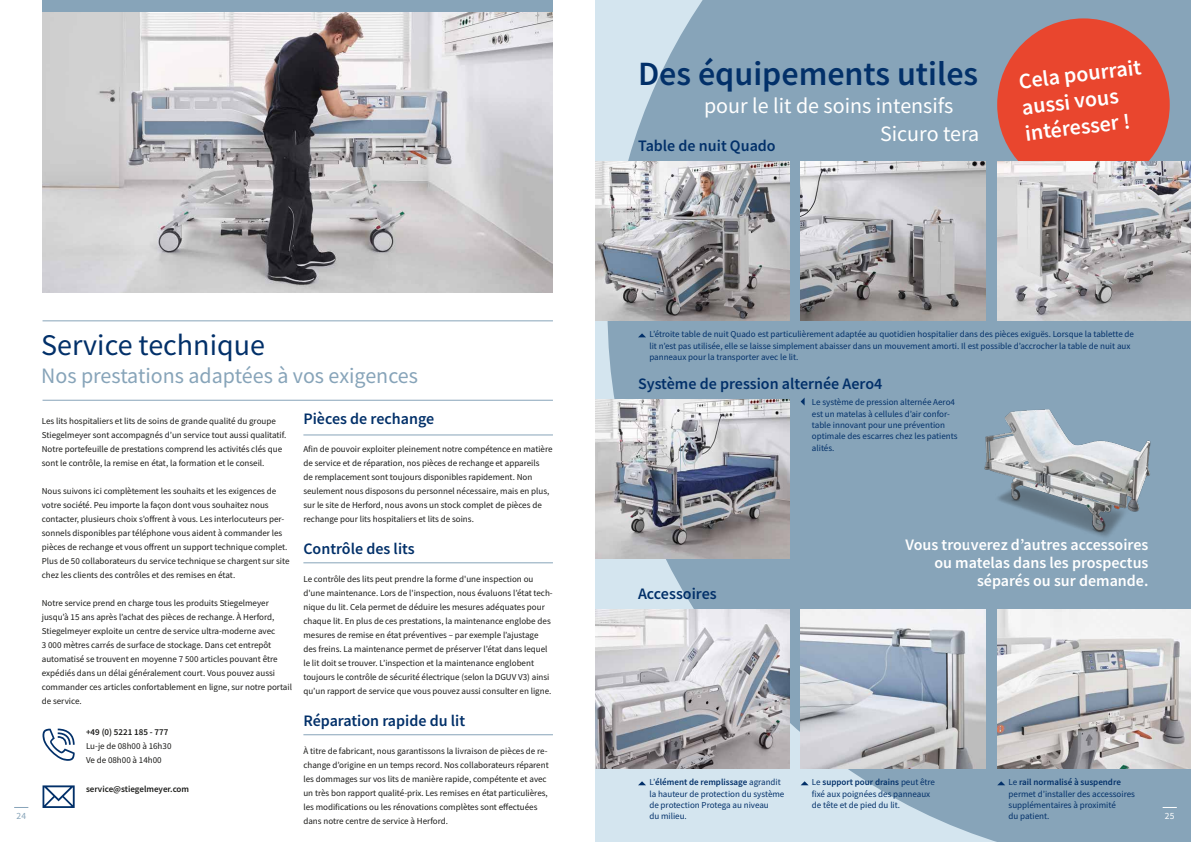
<style>
.page{position:relative;width:1191px;height:842px;background:#fff}
.page>*{position:absolute;margin:0;border:0;box-sizing:border-box;transform-origin:0 0}
.t1{font:600 34px "Source Sans Pro";color:#023069}
.t2{font:30px "Source Sans Pro";color:#023069}
.t3{font:22px "Source Sans Pro";color:#87a4b9}
.t4{font:22px/28px "Source Sans Pro";color:#fff}
.t5{font:600 22px/26px "Source Sans Pro";color:#fff}
.t6{font:600 16px "Source Sans Pro";color:#023069}
.t7{font:600 16px/18px "Source Sans Pro";color:#fff;text-align:right}
.t8{font:9.5px "Source Sans Pro";color:#87a4b9}
.t9{font:9.5px "Source Sans Pro";color:#fff}
.t10{font:9px/14px "Source Sans Pro";color:#1a1a18}
.t11{font:9px/11.3px "Source Sans Pro";color:#023069}
.t12{font:600 9px "Source Sans Pro";color:#1a1a18}
.s1{font-weight:600}
</style>
<div class="page">
<svg style="left:14px;top:807px;width:14px;height:1px"></svg>
<svg style="left:607px;top:0;width:584px;height:842px;background:#93adc1"></svg>
<img style="left:43px;top:11px;width:510px;height:281px">
<div style="left:43px;top:0;width:510px;height:11px;background:#87a4b9"></div>
<svg style="left:1162px;top:807px;width:14px;height:1px"></svg>
<hr style="left:43px;top:320px;width:510px;height:1px;background:#87a4b9">
<hr style="left:43px;top:400px;width:510px;height:1px;background:#87a4b9">
<hr style="left:303px;top:434px;width:250px;height:1px;background:#87a4b9">
<hr style="left:303px;top:562px;width:250px;height:1px;background:#87a4b9">
<hr style="left:303px;top:734px;width:250px;height:1px;background:#87a4b9">
<svg style="left:43px;top:785px;width:32px;height:23px"></svg>
<svg style="left:43px;top:728px;width:32px;height:33px"></svg>
<svg style="left:800px;top:398px;width:4px;height:8px"></svg>
<img style="left:595px;top:400px;width:194px;height:158px">
<img style="left:595px;top:162px;width:194px;height:158px">
<img style="left:800px;top:162px;width:186px;height:158px">
<svg style="left:638px;top:781px;width:8px;height:4px"></svg>
<svg style="left:800px;top:781px;width:8px;height:4px"></svg>
<svg style="left:997px;top:781px;width:8px;height:4px"></svg>
<img style="left:595px;top:609px;width:194px;height:159px">
<img style="left:800px;top:609px;width:186px;height:159px">
<img style="left:997px;top:609px;width:194px;height:159px">
<svg style="left:638px;top:333px;width:8px;height:4px"></svg>
<div style="left:997px;top:18px;width:172px;height:173px;background:#e9462e;border-radius:50%"></div>
<div style="left:969px;top:398px;width:199px;height:149px;background:#87a4b9"></div>
<img style="left:969px;top:398px;width:187px;height:140px">
<img style="left:997px;top:162px;width:194px;height:158px">
<h1 class="t1" style="left:638px;top:52px;width:342px">Des équipements utiles</h1>
<h3 class="t4" style="left:880px;top:92px;width:101px;text-indent:-176px">pour le lit de soins intensifs<br>Sicuro tera</h3>
<h3 class="t6" style="left:638px;top:135px;width:139px">Table de nuit Quado</h3>
<h3 class="t5" style="left:1017px;top:69px;width:125px;rotate:-7deg">Cela pourrait aussi vous intéresser !</h3>
<p class="t11" style="left:649px;top:329px;width:486px">L’étroite table de nuit Quado est particulièrement adaptée au quotidien hospitalier dans des pièces exiguës. Lorsque la tablette de lit n’est pas utilisée, elle se laisse simplement abaisser dans un mouvement amorti. Il est possible d’accrocher la table de nuit aux panneaux pour la transporter avec le lit.</p>
<h2 class="t2" style="left:41px;top:326px;width:225px">Service technique</h2>
<h3 class="t3" style="left:41px;top:361px;width:378px">Nos prestations adaptées à vos exigences</h3>
<p class="t10" style="left:42px;top:414px;width:246px">Les lits hospitaliers et lits de soins de grande qualité du groupe Stiegelmeyer sont accompagnés d’un service tout aussi qualitatif.<br>Notre portefeuille de prestations comprend les activités clés que sont le contrôle, la remise en état, la formation et le conseil.</p>
<p class="t10" style="left:42px;top:484px;width:249px">Nous suivons ici complètement les souhaits et les exigences de votre société. Peu importe la façon dont vous souhaitez nous contacter, plusieurs choix s’offrent à vous. Les interlocuteurs per&shy;sonnels disponibles par téléphone vous aident à commander les pièces de rechange et vous offrent un support technique complet.<br>Plus de 50 collaborateurs du service technique se chargent sur site chez les clients des contrôles et des remises en état.</p>
<p class="t10" style="left:42px;top:596px;width:252px">Notre service prend en charge tous les produits Stiegelmeyer jusqu’à 15 ans après l’achat des pièces de rechange. À Herford, Stiegelmeyer exploite un centre de service ultra-moderne avec<br>3 000 mètres carrés de surface de stockage. Dans cet entrepôt automatisé se trouvent en moyenne 7 500 articles pouvant être expédiés dans un délai généralement court. Vous pouvez aussi commander ces articles confortablement en ligne, sur notre portail de service.</p>
<h3 class="t6" style="left:638px;top:373px;width:246px">Système de pression alternée Aero4</h3>
<p class="t11" style="left:812px;top:397px;width:147px">Le système de pression alternée Aero4 est un matelas à cellules d’air confor&shy;table innovant pour une prévention optimale des escarres chez les patients alités.</p>
<h3 class="t6" style="left:303px;top:408px;width:132px">Pièces de rechange</h3>
<p class="t10" style="left:303px;top:442px;width:251px">Afin de pouvoir exploiter pleinement notre compétence en matière de service et de réparation, nos pièces de rechange et appareils<br>de remplacement sont toujours disponibles rapidement. Non seulement nous disposons du personnel nécessaire, mais en plus, sur le site de Herford, nous avons un stock complet de pièces de rechange pour lits hospitaliers et lits de soins.</p>
<h3 class="t6" style="left:303px;top:538px;width:113px">Contrôle des lits</h3>
<p class="t10" style="left:303px;top:572px;width:251px">Le contrôle des lits peut prendre la forme d'une inspection ou d'une maintenance. Lors de l'inspection, nous évaluons l’état tech&shy;nique du lit. Cela permet de déduire les mesures adéquates pour chaque lit. En plus de ces prestations, la maintenance englobe des mesures de remise en état préventives – par exemple l’ajustage des freins. La maintenance permet de préserver l’état dans lequel le lit doit se trouver. L’inspection et la maintenance englobent toujours le contrôle de sécurité électrique (selon la DGUV V3) ainsi qu’un rapport de service que vous pouvez aussi consulter en ligne.</p>
<h3 class="t6" style="left:303px;top:710px;width:163px">Réparation rapide du lit</h3>
<p class="t10" style="left:303px;top:744px;width:247px">À titre de fabricant, nous garantissons la livraison de pièces de re&shy;change d’origine en un temps record. Nos collaborateurs réparent les dommages sur vos lits de manière rapide, compétente et avec un très bon rapport qualité-prix. Les remises en état particulières, les modifications ou les rénovations complètes sont effectuées dans notre centre de service à Herford.</p>
<h3 class="t7" style="left:905px;top:535px;width:244px">Vous trouverez d’autres accessoires ou matelas dans les prospectus séparés ou sur demande.</h3>
<h3 class="t6" style="left:638px;top:583px;width:80px">Accessoires</h3>
<p class="t12" style="left:86px;top:726px;width:84px">+49 (0) 5221 185 - 777</p>
<p class="t10" style="left:86px;top:739px;width:87px">Lu-je de 08h00 à 16h30<br>Ve de 08h00 à 14h00</p>
<p class="t12" style="left:86px;top:783px;width:105px">service@stiegelmeyer.com</p>
<p class="t11" style="left:649px;top:777px;width:136px">L’<span class="s1">élément de remplissage</span> agrandit la hauteur de protection du système de protection Protega au niveau<br>du milieu.</p>
<p class="t11" style="left:812px;top:777px;width:125px">Le <span class="s1">support pour drains</span> peut être fixé aux poignées des panneaux de tête et de pied du lit.</p>
<p class="t11" style="left:1008px;top:777px;width:128px">Le <span class="s1">rail normalisé à suspendre </span>permet d’installer des accessoires supplémentaires à proximité<br>du patient.</p>
<p class="t8" style="left:16px;top:810px;width:11px">24</p>
<p class="t9" style="left:1164px;top:810px;width:11px">25</p>
</div>
